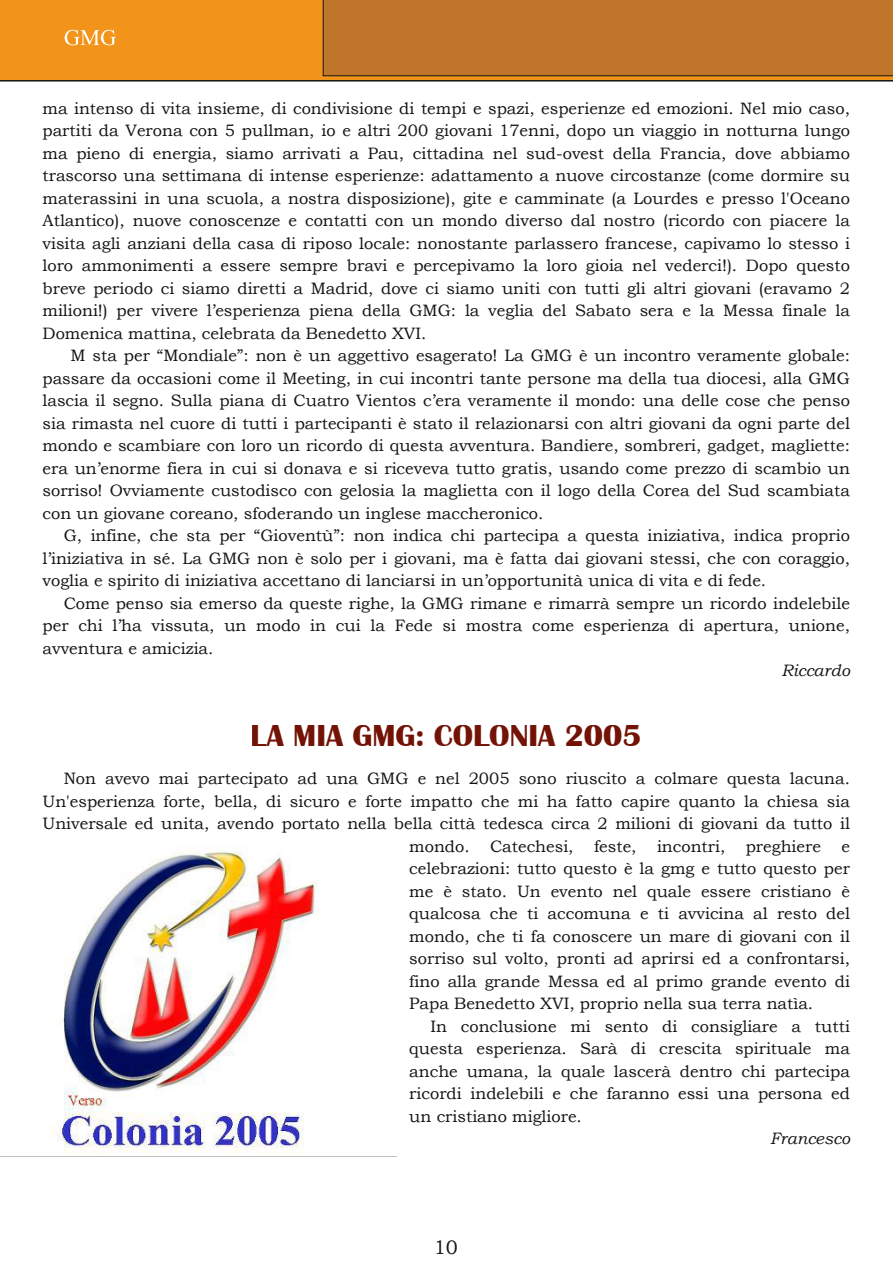
<style>
.page{position:relative;width:893px;height:1263px;background:#fff}
.page>*{position:absolute;margin:0;border:0;box-sizing:border-box;transform-origin:0 0}
.t1{font:700 31.5px "Britannic";color:#731306}
.t2{font:19.5px "Bookman Old Style";color:#161413}
.t3{font:16.5px/22.5px "Bookman Old Style";color:#161413;text-align:justify}
.t4{font:italic 16.5px "Bookman Old Style";color:#161413}
</style>
<div class="page">
<svg style="left:0;top:0;width:893px;height:82px;background:#e68e1b"></svg>
<div style="left:323px;top:0;width:570px;height:76px;background:#bf762b"></div>
<svg style="left:65px;top:30px;width:51px;height:15px"></svg>
<img style="left:0;top:844px;width:397px;height:313px">
<p class="t3" style="left:43px;top:97px;width:809px">ma intenso di vita insieme, di condivisione di tempi e spazi, esperienze ed emozioni. Nel mio caso, partiti da Verona con 5 pullman, io e altri 200 giovani 17enni, dopo un viaggio in notturna lungo ma pieno di energia, siamo arrivati a Pau, cittadina nel sud-ovest della Francia, dove abbiamo trascorso una settimana di intense esperienze: adattamento a nuove circostanze (come dormire su materassini in una scuola, a nostra disposizione), gite e camminate (a Lourdes e presso l'Oceano Atlantico), nuove conoscenze e contatti con un mondo diverso dal nostro (ricordo con piacere la visita agli anziani della casa di riposo locale: nonostante parlassero francese, capivamo lo stesso i loro ammonimenti a essere sempre bravi e percepivamo la loro gioia nel vederci!). Dopo questo breve periodo ci siamo diretti a Madrid, dove ci siamo uniti con tutti gli altri giovani (eravamo 2 milioni!) per vivere l’esperienza piena della GMG: la veglia del Sabato sera e la Messa finale la Domenica mattina, celebrata da Benedetto XVI.</p>
<p class="t3" style="left:43px;top:344px;width:809px;text-indent:28px">M sta per “Mondiale”: non è un aggettivo esagerato! La GMG è un incontro veramente globale: passare da occasioni come il Meeting, in cui incontri tante persone ma della tua diocesi, alla GMG lascia il segno. Sulla piana di Cuatro Vientos c’era veramente il mondo: una delle cose che penso sia rimasta nel cuore di tutti i partecipanti è stato il relazionarsi con altri giovani da ogni parte del mondo e scambiare con loro un ricordo di questa avventura. Bandiere, sombreri, gadget, magliette: era un’enorme fiera in cui si donava e si riceveva tutto gratis, usando come prezzo di scambio un sorriso! Ovviamente custodisco con gelosia la maglietta con il logo della Corea del Sud scambiata con un giovane coreano, sfoderando un inglese maccheronico.</p>
<p class="t3" style="left:43px;top:524px;width:809px;text-indent:21px">G, infine, che sta per “Gioventù”: non indica chi partecipa a questa iniziativa, indica proprio l’iniziativa in sé. La GMG non è solo per i giovani, ma è fatta dai giovani stessi, che con coraggio, voglia e spirito di iniziativa accettano di lanciarsi in un’opportunità unica di vita e di fede.</p>
<p class="t3" style="left:43px;top:592px;width:809px;text-indent:21px">Come penso sia emerso da queste righe, la GMG rimane e rimarrà sempre un ricordo indelebile per chi l’ha vissuta, un modo in cui la Fede si mostra come esperienza di apertura, unione, avventura e amicizia.</p>
<p class="t4" style="left:782px;top:661px;width:70px">Riccardo</p>
<h1 class="t1" style="left:251px;top:720px;width:392px">LA MIA GMG: COLONIA 2005</h1>
<p class="t3" style="left:64px;top:767px;width:788px">Non avevo mai partecipato ad una GMG e nel 2005 sono riuscito a colmare questa lacuna.</p>
<p class="t3" style="left:43px;top:790px;width:809px">Un'esperienza forte, bella, di sicuro e forte impatto che mi ha fatto capire quanto la chiesa sia</p>
<p class="t3" style="left:43px;top:812px;width:809px">Universale ed unita, avendo portato nella bella città tedesca circa 2 milioni di giovani da tutto il</p>
<p class="t3" style="left:409px;top:835px;width:442px">mondo. Catechesi, feste, incontri, preghiere e</p>
<p class="t3" style="left:409px;top:857px;width:442px">celebrazioni: tutto questo è la gmg e tutto questo per</p>
<p class="t3" style="left:409px;top:880px;width:442px">me è stato. Un evento nel quale essere cristiano è</p>
<p class="t3" style="left:409px;top:902px;width:442px">qualcosa che ti accomuna e ti avvicina al resto del</p>
<p class="t3" style="left:409px;top:925px;width:442px">mondo, che ti fa conoscere un mare di giovani con il</p>
<p class="t3" style="left:409px;top:947px;width:442px">sorriso sul volto, pronti ad aprirsi ed a confrontarsi,</p>
<p class="t3" style="left:409px;top:970px;width:442px">fino alla grande Messa ed al primo grande evento di</p>
<p class="t3" style="left:409px;top:992px;width:405px">Papa Benedetto XVI, proprio nella sua terra natìa.</p>
<p class="t3" style="left:431px;top:1015px;width:421px">In conclusione mi sento di consigliare a tutti</p>
<p class="t3" style="left:409px;top:1037px;width:442px">questa esperienza. Sarà di crescita spirituale ma</p>
<p class="t3" style="left:409px;top:1060px;width:442px">anche umana, la quale lascerà dentro chi partecipa</p>
<p class="t3" style="left:409px;top:1082px;width:442px">ricordi indelebili e che faranno essi una persona ed</p>
<p class="t3" style="left:409px;top:1105px;width:174px">un cristiano migliore.</p>
<p class="t4" style="left:770px;top:1129px;width:81px">Francesco</p>
<p class="t2" style="left:434px;top:1236px;width:26px">10</p>
</div>
